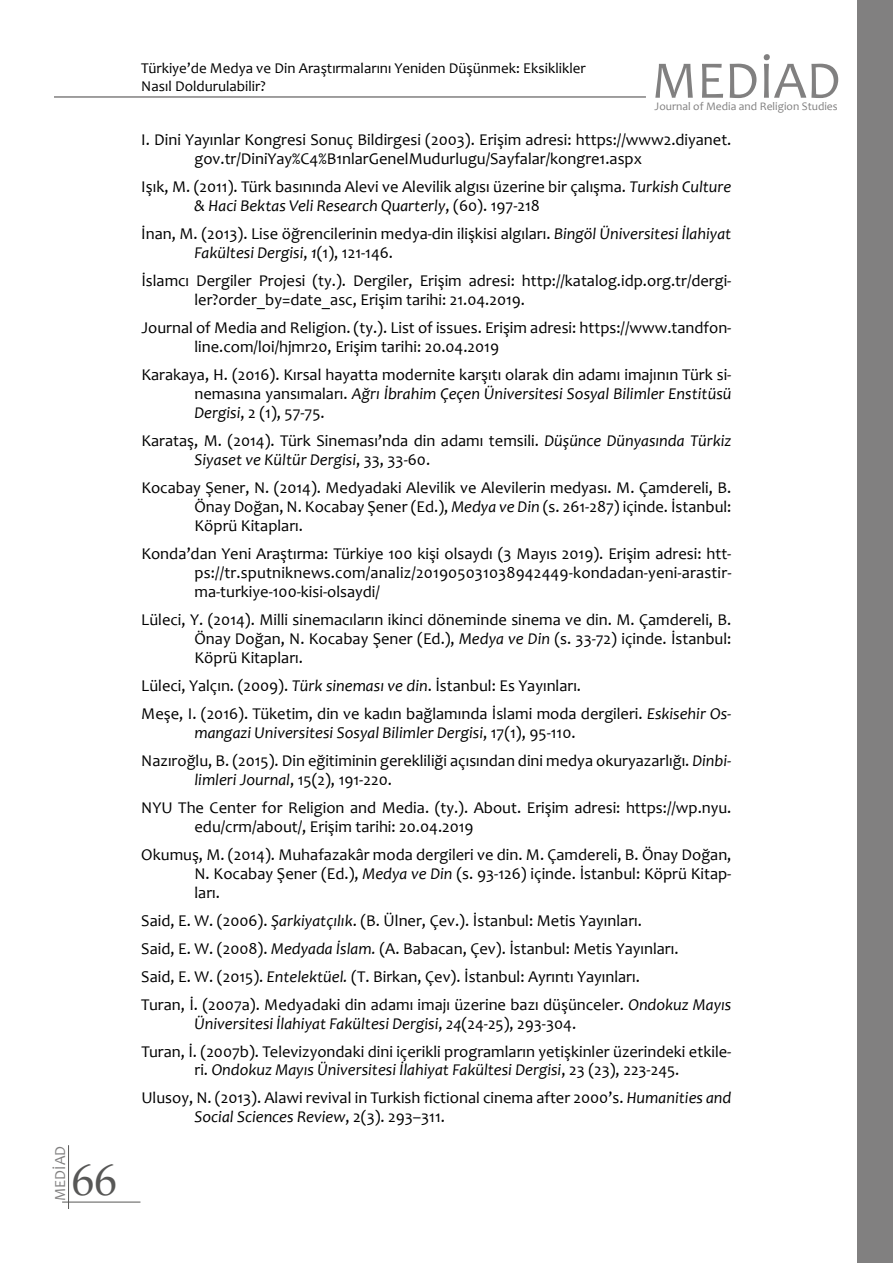
<style>
.page{position:relative;width:893px;height:1263px;background:#fff}
.page>*{position:absolute;margin:0;border:0;box-sizing:border-box;transform-origin:0 0}
.t1{font:53.25px "Candara";color:#818080}
.t2{font:45px "Book Antiqua";color:#575756}
.t3{font:16.5px/18.9px "Candara";color:#000}
.t4{font:italic 16.5px "Candara";color:#000}
.t5{font:15.45px "Candara";color:#818080}
.t6{font:15px/18px "Candara";color:#000}
.t7{font:11.55px "Candara";color:#818080}
.s1{font-style:italic}
.s2{font-style:normal}
</style>
<div class="page">
<hr style="left:68px;top:1145px;width:1px;height:64px;background:#575756">
<hr style="left:62px;top:1202px;width:78px;height:1px;background:#575756">
<hr style="left:54px;top:96px;width:592px;height:2px;background:#818080">
<div style="left:858px;top:0;width:35px;height:1263px;background:#818080"></div>
<p class="t5" style="left:50px;top:1201px;width:56px;rotate:-90deg">MEDİAD</p>
<h2 class="t2" style="left:72px;top:1148px;width:46px">66</h2>
<p class="t6" style="left:141px;top:59px;width:446px">Türkiye’de Medya ve Din Araştırmalarını Yeniden Düşünmek: Eksiklikler<br>Nasıl Doldurulabilir?</p>
<h1 class="t1" style="left:652px;top:47px;width:191px">MEDİAD</h1>
<p class="t7" style="left:655px;top:99px;width:185px">Journal of Media and Religion Studies</p>
<p class="t3" style="left:194px;top:130px;width:538px;text-indent:-53px">I. Dini Yayınlar Kongresi Sonuç Bildirgesi (2003). Erişim adresi: https://www2.diyanet. gov.tr/DiniYay%C4%B1nlarGenelMudurlugu/Sayfalar/kongre1.aspx</p>
<p class="t3" style="left:194px;top:177px;width:538px;text-indent:-53px">Işık, M. (2011). Türk basınında Alevi ve Alevilik algısı üzerine bir çalışma. <span class="s1">Turkish Culture &amp; Haci Bektas Veli Research Quarterly</span>, (60). 197-218</p>
<p class="t3" style="left:194px;top:224px;width:538px;text-indent:-53px">İnan, M. (2013). Lise öğrencilerinin medya-din ilişkisi algıları. <span class="s1">Bingöl Üniversitesi İlahiyat<br>Fakültesi Dergisi</span>, <span class="s1">1</span>(1), 121-146.</p>
<p class="t3" style="left:195px;top:271px;width:538px;text-indent:-53px">İslamcı Dergiler Projesi (ty.). Dergiler, Erişim adresi: http://katalog.idp.org.tr/dergi&shy;ler?order_by=date_asc, Erişim tarihi: 21.04.2019.</p>
<p class="t3" style="left:195px;top:318px;width:538px;text-indent:-53px">Journal of Media and Religion. (ty.). List of issues. Erişim adresi: https://www.tandfon&shy;line.com/loi/hjmr20, Erişim tarihi: 20.04.2019</p>
<p class="t3" style="left:195px;top:365px;width:538px;text-align:justify;text-indent:-53px">Karakaya, H. (2016). Kırsal hayatta modernite karşıtı olarak din adamı imajının Türk si&shy;nemasına yansımaları. <span class="s1">Ağrı İbrahim Çeçen Üniversitesi Sosyal Bilimler Enstitüsü Dergisi</span>, 2 (1), 57-75.</p>
<p class="t3" style="left:195px;top:431px;width:538px;text-indent:-53px">Karataş, M. (2014). Türk Sineması’nda din adamı temsili. <span class="s1">Düşünce Dünyasında Türkiz<br>Siyaset ve Kültür Dergisi</span>, 33, 33-60.</p>
<p class="t3" style="left:195px;top:478px;width:538px;text-align:justify;text-indent:-53px">Kocabay Şener, N. (2014). Medyadaki Alevilik ve Alevilerin medyası. M. Çamdereli, B.<br>Önay Doğan, N. Kocabay Şener (Ed.), <span class="s1">Medya ve Din</span> (s. 261-287) içinde. İstanbul:<br>Köprü Kitapları.</p>
<p class="t3" style="left:194px;top:544px;width:538px;text-align:justify;text-indent:-53px">Konda’dan Yeni Araştırma: Türkiye 100 kişi olsaydı (3 Mayıs 2019). Erişim adresi: htt&shy;ps://tr.sputniknews.com/analiz/201905031038942449-kondadan-yeni-arastir&shy;ma-turkiye-100-kisi-olsaydi/</p>
<p class="t3" style="left:194px;top:610px;width:538px;text-align:justify;text-indent:-53px">Lüleci, Y. (2014). Milli sinemacıların ikinci döneminde sinema ve din. M. Çamdereli, B.<br>Önay Doğan, N. Kocabay Şener (Ed.), <span class="s1">Medya ve Din</span> (s. 33-72) içinde. İstanbul:<br>Köprü Kitapları.</p>
<p class="t3" style="left:141px;top:671px;width:592px;line-height:28px">Lüleci, Yalçın. (2009). <span class="s1">Türk sineması ve din</span>. İstanbul: Es Yayınları.<br>Meşe, I. (2016). Tüketim, din ve kadın bağlamında İslami moda dergileri. <span class="s1">Eskisehir Os-</span></p>
<p class="t3" style="left:141px;top:718px;width:592px;line-height:28px;text-indent:53px"><span class="s1">mangazi Universitesi Sosyal Bilimler Dergisi</span>, 17(1), 95-110.<br>Nazıroğlu, B. (2015). Din eğitiminin gerekliliği açısından dini medya okuryazarlığı. <span class="s1">Dinbi-</span></p>
<p class="t3" style="left:141px;top:765px;width:592px;line-height:28px;text-indent:53px"><span class="s1">limleri Journal</span>, 15(2), 191-220.<br>NYU The Center for Religion and Media. (ty.). About. Erişim adresi: https://wp.nyu.</p>
<p class="t3" style="left:141px;top:812px;width:592px;line-height:28px;text-indent:53px">edu/crm/about/, Erişim tarihi: 20.04.2019<br>Okumuş, M. (2014). Muhafazakâr moda dergileri ve din. M. Çamdereli, B. Önay Doğan,</p>
<p class="t3" style="left:194px;top:864px;width:538px">N. Kocabay Şener (Ed.), <span class="s1">Medya ve Din</span> (s. 93-126) içinde. İstanbul: Köprü Kitap&shy;ları.</p>
<p class="t3" style="left:141px;top:906px;width:592px;line-height:28px">Said, E. W. (2006). <span class="s1">Şarkiyatçılık</span>. (B. Ülner, Çev.). İstanbul: Metis Yayınları.<br>Said, E. W. (2008). <span class="s1">Medyada İslam.</span> (A. Babacan, Çev). İstanbul: Metis Yayınları.<br>Said, E. W. (2015). <span class="s1">Entelektüel.</span> (T. Birkan, Çev). İstanbul: Ayrıntı Yayınları.<br>Turan, İ. (2007a). Medyadaki din adamı imajı üzerine bazı düşünceler. <span class="s1">Ondokuz Mayıs</span></p>
<p class="t3" style="left:141px;top:1009px;width:592px;line-height:28px;text-indent:53px"><span class="s1">Üniversitesi İlahiyat Fakültesi Dergisi</span>, <span class="s1">24</span>(24-25), 293-304.<br>Turan, İ. (2007b). Televizyondaki dini içerikli programların yetişkinler üzerindeki etkile-</p>
<p class="t3" style="left:141px;top:1056px;width:592px;line-height:28px;text-align:center">ri. <span class="s1">Ondokuz Mayıs Üniversitesi İlahiyat Fakültesi Dergisi</span>, 23 (23), 223-245.<br>Ulusoy, N. (2013). Alawi revival in Turkish fictional cinema after 2000’s. <span class="s1">Humanities and</span></p>
<p class="t4" style="left:195px;top:1107px;width:252px">Social Sciences Review<span class="s2">, 2(3). 293–311.</span></p>
</div>
